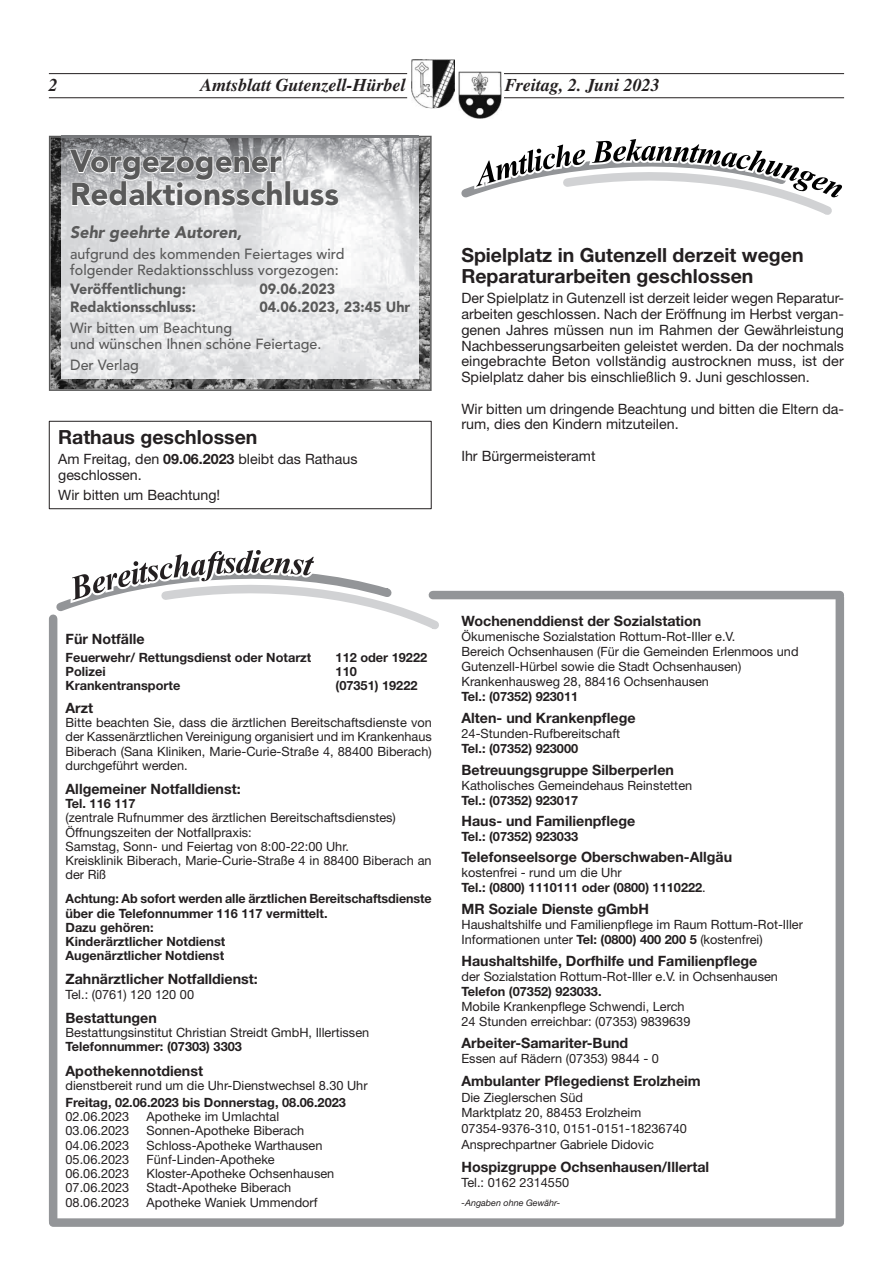
<style>
.page{position:relative;width:893px;height:1263px;background:#fff}
.page>*{position:absolute;margin:0;border:0;box-sizing:border-box;transform-origin:0 0}
.t1{font:900 31.5px/33px "Avenir LT Std";color:#595959}
.t2{font:700 19.5px/21px "Helvetica Neue LT Std";color:#231f20}
.t3{font:italic 700 18px "Times LT Std";color:#231f20}
.t4{font:italic 900 16.65px "Avenir LT Std";color:#595959}
.t5{font:500 14.7px/16.5px "Avenir LT Std";color:#595959}
.t6{font:900 14.7px "Avenir LT Std";color:#595959}
.t7{font:14.25px/15.8px "Helvetica Neue LT Std";color:#231f20}
.t8{font:700 14.25px "Helvetica Neue LT Std";color:#231f20}
.t9{font:12.75px/14.1px "Helvetica Neue LT Std";color:#231f20}
.t10{font:700 12.75px/14.1px "Helvetica Neue LT Std";color:#231f20}
.t11{font:italic 9px "Helvetica Neue LT Std";color:#231f20}
.s1{font-weight:700}
.s2{font-weight:400}
.s3{font-size:12.9px}
</style>
<div class="page">
<hr style="left:49px;top:73px;width:795px;height:1px;background:#231f20">
<hr style="left:49px;top:97px;width:795px;height:1px;background:#231f20">
<div style="left:408px;top:52px;width:50px;height:57px;background:#fff"></div>
<img style="left:411px;top:60px;width:44px;height:47px">
<svg style="left:458px;top:71px;width:46px;height:31px"></svg>
<img style="left:459px;top:71px;width:42px;height:47px">
<svg style="left:49px;top:136px;width:383px;height:255px;background:#6f6f6f"></svg>
<img style="left:62px;top:137px;width:357px;height:241px">
<hr style="left:62px;top:136px;width:357px;height:1px;background:#77787b">
<svg style="left:68px;top:149px;width:215px;height:58px"></svg>
<div style="left:285px;top:181px;width:6px;height:25px;border:2px solid #fff"></div>
<svg style="left:292px;top:188px;width:48px;height:19px"></svg>
<div style="left:49px;top:421px;width:383px;height:88px;border:1px solid #231f20"></div>
<svg style="left:461px;top:139px;width:381px;height:76px"></svg>
<div style="left:836px;top:597px;width:8px;height:624px;background:#939598"></div>
<div style="left:49px;top:619px;width:8px;height:602px;background:#939598"></div>
<div style="left:53px;top:1218px;width:787px;height:9px;background:#939598"></div>
<svg style="left:50px;top:550px;width:405px;height:86px"></svg>
<div style="left:433px;top:591px;width:407px;height:8px;background:#939598"></div>
<h3 class="t3" style="left:49px;top:74px;width:10px">2</h3>
<h3 class="t3" style="left:200px;top:74px;width:207px">Amtsblatt Gutenzell-Hürbel</h3>
<h3 class="t3" style="left:505px;top:74px;width:156px">Freitag, 2. Juni 2023</h3>
<h1 class="t1" style="left:70px;top:145px;width:270px">Vorgezogener<br>Redaktionsschluss</h1>
<h3 class="t4" style="left:70px;top:222px;width:173px">Sehr geehrte Autoren,</h3>
<p class="t5" style="left:70px;top:246px;width:276px">aufgrund des kommenden Feiertages wird folgender Redaktionsschluss vorgezogen:</p>
<p class="t6" style="left:70px;top:280px;width:117px">Veröffentlichung:</p>
<p class="t6" style="left:259px;top:280px;width:77px">09.06.2023</p>
<p class="t6" style="left:70px;top:298px;width:127px">Redaktionsschluss:</p>
<p class="t6" style="left:259px;top:298px;width:152px">04.06.2023, 23:45 Uhr</p>
<p class="t5" style="left:70px;top:320px;width:253px">Wir bitten um Beachtung<br>und wünschen Ihnen schöne Feiertage.</p>
<p class="t5" style="left:70px;top:357px;width:70px">Der Verlag</p>
<h2 class="t2" style="left:58px;top:426px;width:201px">Rathaus geschlossen</h2>
<p class="t7" style="left:58px;top:451px;width:301px">Am Freitag, den <span class="s1">09.06.2023</span> bleibt das Rathaus geschlossen.</p>
<p class="t7" style="left:58px;top:487px;width:164px">Wir bitten um Beachtung!</p>
<h2 class="t2" style="left:461px;top:244px;width:344px">Spielplatz in Gutenzell derzeit wegen<br>Reparaturarbeiten geschlossen</h2>
<p class="t7" style="left:461px;top:290px;width:384px;text-align:justify">Der Spielplatz in Gutenzell ist derzeit leider wegen Reparatur&shy;arbeiten geschlossen. Nach der Eröffnung im Herbst vergan&shy;genen Jahres müssen nun im Rahmen der Gewährleistung Nachbesserungsarbeiten geleistet werden. Da der nochmals eingebrachte Beton vollständig austrocknen muss, ist der Spielplatz daher bis einschließlich 9. Juni geschlossen.</p>
<p class="t7" style="left:461px;top:400px;width:384px">Wir bitten um dringende Beachtung und bitten die Eltern da&shy;rum, dies den Kindern mitzuteilen.</p>
<p class="t7" style="left:461px;top:448px;width:136px">Ihr Bürgermeisteramt</p>
<p class="t8" style="left:66px;top:630px;width:81px">Für Notfälle</p>
<p class="t10" style="left:66px;top:650px;width:247px">Feuerwehr/ Rettungsdienst oder Notarzt</p>
<p class="t10" style="left:336px;top:650px;width:93px">112 oder 19222</p>
<p class="t10" style="left:66px;top:664px;width:42px">Polizei</p>
<p class="t10" style="left:336px;top:664px;width:23px">110</p>
<p class="t10" style="left:66px;top:678px;width:116px">Krankentransporte</p>
<p class="t10" style="left:336px;top:678px;width:83px">(07351) 19222</p>
<p class="t8" style="left:66px;top:699px;width:29px">Arzt</p>
<p class="t9" style="left:66px;top:715px;width:368px;text-align:justify">Bitte beachten Sie, dass die ärztlichen Bereitschaftsdienste von der Kassenärztlichen Vereinigung organisiert und im Krankenhaus Biberach (Sana Kliniken, Marie-Curie-Straße 4, 88400 Biberach) durchgeführt werden.</p>
<p class="t8" style="left:66px;top:780px;width:177px">Allgemeiner Notfalldienst:</p>
<p class="t10" style="left:66px;top:796px;width:72px">Tel. 116 117</p>
<p class="t9" style="left:66px;top:811px;width:368px">(zentrale Rufnummer des ärztlichen Bereitschaftsdienstes)<br>Öffnungszeiten der Notfallpraxis:<br>Samstag, Sonn- und Feiertag von 8:00-22:00 Uhr.<br>Kreisklinik Biberach, Marie-Curie-Straße 4 in 88400 Biberach an der Riß</p>
<p class="t10" style="left:66px;top:891px;width:368px">Achtung: Ab sofort werden alle ärztlichen Bereitschaftsdienste über die Telefonnummer 116 117 vermittelt.<br>Dazu gehören:<br>Kinderärztlicher Notdienst<br>Augenärztlicher Notdienst</p>
<p class="t8" style="left:66px;top:970px;width:194px">Zahnärztlicher Notfalldienst:</p>
<p class="t9" style="left:66px;top:987px;width:130px">Tel.: (0761) 120 120 00</p>
<p class="t8" style="left:66px;top:1009px;width:93px">Bestattungen</p>
<p class="t9" style="left:66px;top:1025px;width:305px">Bestattungsinstitut Christian Streidt GmbH, Illertissen</p>
<p class="t10" style="left:66px;top:1039px;width:178px">Telefonnummer: (07303) 3303</p>
<p class="t8" style="left:66px;top:1062px;width:139px">Apothekennotdienst</p>
<p class="t9" style="left:66px;top:1078px;width:304px">dienstbereit rund um die Uhr-Dienstwechsel 8.30 Uhr</p>
<p class="t10" style="left:66px;top:1095px;width:282px">Freitag, 02.06.2023 bis Donnerstag, 08.06.2023</p>
<p class="t9" style="left:66px;top:1109px;width:65px">02.06.2023</p>
<p class="t9" style="left:147px;top:1109px;width:134px">Apotheke im Umlachtal</p>
<p class="t9" style="left:66px;top:1123px;width:65px">03.06.2023</p>
<p class="t9" style="left:147px;top:1123px;width:159px">Sonnen-Apotheke Biberach</p>
<p class="t9" style="left:66px;top:1138px;width:65px">04.06.2023</p>
<p class="t9" style="left:147px;top:1138px;width:177px">Schloss-Apotheke Warthausen</p>
<p class="t9" style="left:66px;top:1152px;width:65px">05.06.2023</p>
<p class="t9" style="left:147px;top:1152px;width:130px">Fünf-Linden-Apotheke</p>
<p class="t9" style="left:66px;top:1166px;width:65px">06.06.2023</p>
<p class="t9" style="left:147px;top:1166px;width:189px">Kloster-Apotheke Ochsenhausen</p>
<p class="t9" style="left:66px;top:1180px;width:65px">07.06.2023</p>
<p class="t9" style="left:147px;top:1180px;width:146px">Stadt-Apotheke Biberach</p>
<p class="t9" style="left:66px;top:1195px;width:65px">08.06.2023</p>
<p class="t9" style="left:147px;top:1195px;width:173px">Apotheke Waniek Ummendorf</p>
<p class="t8" style="left:461px;top:612px;width:241px">Wochenenddienst der Sozialstation</p>
<p class="t9" style="left:461px;top:629px;width:339px;line-height:15px">Ökumenische Sozialstation Rottum-Rot-Iller e.V.<br>Bereich Ochsenhausen (Für die Gemeinden Erlenmoos und Gutenzell-Hürbel sowie die Stadt Ochsenhausen)<br>Krankenhausweg 28, 88416 Ochsenhausen</p>
<p class="t10" style="left:461px;top:689px;width:118px">Tel.: (07352) 923011</p>
<p class="t8" style="left:461px;top:709px;width:176px">Alten- und Krankenpflege</p>
<p class="t9" style="left:461px;top:726px;width:160px">24-Stunden-Rufbereitschaft</p>
<p class="t10" style="left:461px;top:741px;width:118px">Tel.: (07352) 923000</p>
<p class="t8" style="left:461px;top:761px;width:214px">Betreuungsgruppe Silberperlen</p>
<p class="t9" style="left:461px;top:778px;width:232px">Katholisches Gemeindehaus Reinstetten</p>
<p class="t10" style="left:461px;top:793px;width:118px">Tel.: (07352) 923017</p>
<p class="t8" style="left:461px;top:812px;width:175px">Haus- und Familienpflege</p>
<p class="t10" style="left:461px;top:829px;width:118px">Tel.: (07352) 923033</p>
<p class="t8" style="left:461px;top:848px;width:272px">Telefonseelsorge Oberschwaben-Allgäu</p>
<p class="t10" style="left:461px;top:865px;width:246px;line-height:15px"><span class="s2">kostenfrei - rund um die Uhr<br></span>Tel.<span class="s3">:</span> (0800) 1110111 oder (0800) 1110222<span class="s2">.</span></p>
<p class="t8" style="left:461px;top:900px;width:189px">MR Soziale Dienste gGmbH</p>
<p class="t9" style="left:461px;top:917px;width:343px;line-height:15px">Haushaltshilfe und Familienpflege im Raum Rottum-Rot-Iller<br>Informationen unter <span class="s1">Tel: (0800) 400 200 5</span> (kostenfrei)</p>
<p class="t8" style="left:461px;top:952px;width:297px">Haushaltshilfe, Dorfhilfe und Familienpflege</p>
<p class="t9" style="left:461px;top:969px;width:318px">der Sozialstation Rottum-Rot-Iller e.V. in Ochsenhausen</p>
<p class="t10" style="left:461px;top:984px;width:142px">Telefon (07352) 923033.</p>
<p class="t9" style="left:461px;top:999px;width:230px;line-height:15px">Mobile Krankenpflege Schwendi, Lerch<br>24 Stunden erreichbar: (07353) 9839639</p>
<p class="t8" style="left:461px;top:1034px;width:168px">Arbeiter-Samariter-Bund</p>
<p class="t9" style="left:461px;top:1051px;width:199px">Essen auf Rädern (07353) 9844 - 0</p>
<p class="t8" style="left:461px;top:1072px;width:241px">Ambulanter Pflegedienst Erolzheim</p>
<p class="t9" style="left:461px;top:1089px;width:227px;line-height:15.8px">Die Zieglerschen Süd<br>Marktplatz 20, 88453 Erolzheim<br>07354-9376-310, 0151-0151-18236740<br>Ansprechpartner Gabriele Didovic</p>
<p class="t8" style="left:461px;top:1158px;width:249px">Hospizgruppe Ochsenhausen/Illertal</p>
<p class="t9" style="left:461px;top:1175px;width:109px">Tel.: 0162 2314550</p>
<p class="t11" style="left:461px;top:1197px;width:100px">-Angaben ohne Gewähr-</p>
</div>
